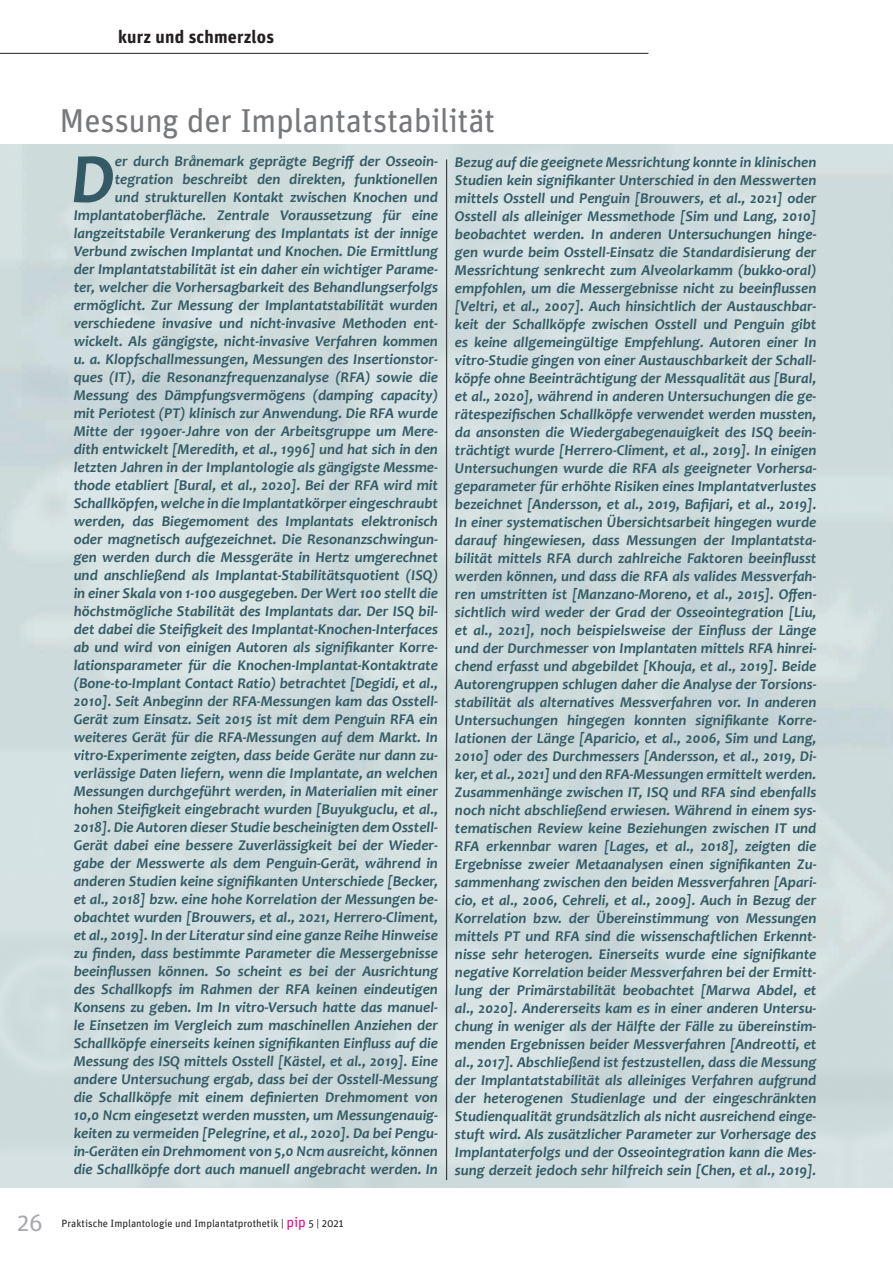
<style>
.page{position:relative;width:893px;height:1263px;background:#fff}
.page>*{position:absolute;margin:0;border:0;box-sizing:border-box;transform-origin:0 0}
.t1{font:italic 700 71.7px "Candara";color:#345b65}
.t2{font:33px "Unit OT";letter-spacing:-.015em;color:#76787b}
.t3{font:24px "Unit OT";color:#a8a9ad}
.t4{font:700 18px "Unit OT";letter-spacing:.01em;color:#231f20}
.t5{font:italic 700 15px/18px "Candara";color:#345b65;text-align:right}
.t6{font:10.5px "Unit OT";color:#231f20}
.s1{font-size:14.25px;color:#ed028c}
</style>
<div class="page">
<hr style="left:446px;top:159px;width:1px;height:1021px;background:#231f20">
<hr style="left:0;top:53px;width:648px;height:1px;background:#231f20">
<p class="t4" style="left:118px;top:26px;width:158px">kurz und schmerzlos</p>
<h2 class="t2" style="left:60px;top:101px;width:437px">Messung der Implantatstabilität</h2>
<p class="t5" style="left:74px;top:152px;width:366px">er durch Brånemark geprägte Begriff der Osseoin&shy;tegration beschreibt den direkten, funktionellen<br>und strukturellen Kontakt zwischen Knochen und Implantatoberfläche. Zentrale Voraussetzung für eine langzeitstabile Verankerung des Implantats ist der innige Verbund zwischen Implantat und Knochen. Die Ermittlung der Implantatstabilität ist ein daher ein wichtiger Parame&shy;ter, welcher die Vorhersagbarkeit des Behandlungserfolgs ermöglicht. Zur Messung der Implantatstabilität wurden verschiedene invasive und nicht-invasive Methoden ent&shy;wickelt. Als gängigste, nicht-invasive Verfahren kommen u. a. Klopfschallmessungen, Messungen des Insertionstor&shy;ques (IT), die Resonanzfrequenzanalyse (RFA) sowie die Messung des Dämpfungsvermögens (damping capacity) mit Periotest (PT) klinisch zur Anwendung. Die RFA wurde Mitte der 1990er-Jahre von der Arbeitsgruppe um Mere&shy;dith entwickelt [Meredith, et al., 1996] und hat sich in den letzten Jahren in der Implantologie als gängigste Messme&shy;thode etabliert [Bural, et al., 2020]. Bei der RFA wird mit Schallköpfen, welche in die Implantatkörper eingeschraubt werden, das Biegemoment des Implantats elektronisch oder magnetisch aufgezeichnet. Die Resonanzschwingun&shy;gen werden durch die Messgeräte in Hertz umgerechnet und anschließend als Implantat-Stabilitätsquotient (ISQ) in einer Skala von 1-100 ausgegeben. Der Wert 100 stellt die höchstmögliche Stabilität des Implantats dar. Der ISQ bil&shy;det dabei die Steifigkeit des Implantat-Knochen-Interfaces ab und wird von einigen Autoren als signifikanter Korre&shy;lationsparameter für die Knochen-Implantat-Kontaktrate (Bone-to-Implant Contact Ratio) betrachtet [Degidi, et al., 2010]. Seit Anbeginn der RFA-Messungen kam das Osstell-Gerät zum Einsatz. Seit 2015 ist mit dem Penguin RFA ein weiteres Gerät für die RFA-Messungen auf dem Markt. In vitro-Experimente zeigten, dass beide Geräte nur dann zu&shy;verlässige Daten liefern, wenn die Implantate, an welchen Messungen durchgeführt werden, in Materialien mit einer hohen Steifigkeit eingebracht wurden [Buyukguclu, et al., 2018]. Die Autoren dieser Studie bescheinigten dem Osstell-Gerät dabei eine bessere Zuverlässigkeit bei der Wieder&shy;gabe der Messwerte als dem Penguin-Gerät, während in anderen Studien keine signifikanten Unterschiede [Becker, et al., 2018] bzw. eine hohe Korrelation der Messungen be&shy;obachtet wurden [Brouwers, et al., 2021, Herrero-Climent, et al., 2019]. In der Literatur sind eine ganze Reihe Hinweise zu finden, dass bestimmte Parameter die Messergebnisse beeinflussen können. So scheint es bei der Ausrichtung des Schallkopfs im Rahmen der RFA keinen eindeutigen Konsens zu geben. Im In vitro-Versuch hatte das manuel&shy;le Einsetzen im Vergleich zum maschinellen Anziehen der Schallköpfe einerseits keinen signifikanten Einfluss auf die Messung des ISQ mittels Osstell [Kästel, et al., 2019]. Eine andere Untersuchung ergab, dass bei der Osstell-Messung die Schallköpfe mit einem definierten Drehmoment von 10,0 Ncm eingesetzt werden mussten, um Messungenauig&shy;keiten zu vermeiden [Pelegrine, et al., 2020]. Da bei Pengu&shy;in-Geräten ein Drehmoment von 5,0 Ncm ausreicht, können die Schallköpfe dort auch manuell angebracht werden. In</p>
<p class="t5" style="left:455px;top:153px;width:363px;text-align:justify">Bezug auf die geeignete Messrichtung konnte in klinischen Studien kein signifikanter Unterschied in den Messwerten mittels Osstell und Penguin [Brouwers, et al., 2021] oder Osstell als alleiniger Messmethode [Sim und Lang, 2010] beobachtet werden. In anderen Untersuchungen hinge&shy;gen wurde beim Osstell-Einsatz die Standardisierung der Messrichtung senkrecht zum Alveolarkamm (bukko-oral) empfohlen, um die Messergebnisse nicht zu beeinflussen [Veltri, et al., 2007]. Auch hinsichtlich der Austauschbar&shy;keit der Schallköpfe zwischen Osstell und Penguin gibt es keine allgemeingültige Empfehlung. Autoren einer In vitro-Studie gingen von einer Austauschbarkeit der Schall&shy;köpfe ohne Beeinträchtigung der Messqualität aus [Bural, et al., 2020], während in anderen Untersuchungen die ge&shy;rätespezifischen Schallköpfe verwendet werden mussten, da ansonsten die Wiedergabegenauigkeit des ISQ beein&shy;trächtigt wurde [Herrero-Climent, et al., 2019]. In einigen Untersuchungen wurde die RFA als geeigneter Vorhersa&shy;geparameter für erhöhte Risiken eines Implantatverlustes bezeichnet [Andersson, et al., 2019, Bafijari, et al., 2019].<br>In einer systematischen Übersichtsarbeit hingegen wurde darauf hingewiesen, dass Messungen der Implantatsta&shy;bilität mittels RFA durch zahlreiche Faktoren beeinflusst werden können, und dass die RFA als valides Messverfah&shy;ren umstritten ist [Manzano-Moreno, et al., 2015]. Offen&shy;sichtlich wird weder der Grad der Osseointegration [Liu, et al., 2021], noch beispielsweise der Einfluss der Länge und der Durchmesser von Implantaten mittels RFA hinrei&shy;chend erfasst und abgebildet [Khouja, et al., 2019]. Beide Autorengruppen schlugen daher die Analyse der Torsions&shy;stabilität als alternatives Messverfahren vor. In anderen Untersuchungen hingegen konnten signifikante Korre&shy;lationen der Länge [Aparicio, et al., 2006, Sim und Lang, 2010] oder des Durchmessers [Andersson, et al., 2019, Di&shy;ker, et al., 2021] und den RFA-Messungen ermittelt werden.<br>Zusammenhänge zwischen IT, ISQ und RFA sind ebenfalls noch nicht abschließend erwiesen. Während in einem sys&shy;tematischen Review keine Beziehungen zwischen IT und RFA erkennbar waren [Lages, et al., 2018], zeigten die Ergebnisse zweier Metaanalysen einen signifikanten Zu&shy;sammenhang zwischen den beiden Messverfahren [Apari&shy;cio, et al., 2006, Cehreli, et al., 2009]. Auch in Bezug der Korrelation bzw. der Übereinstimmung von Messungen mittels PT und RFA sind die wissenschaftlichen Erkennt&shy;nisse sehr heterogen. Einerseits wurde eine signifikante negative Korrelation beider Messverfahren bei der Ermitt&shy;lung der Primärstabilität beobachtet [Marwa Abdel, et al., 2020]. Andererseits kam es in einer anderen Untersu&shy;chung in weniger als der Hälfte der Fälle zu übereinstim&shy;menden Ergebnissen beider Messverfahren [Andreotti, et al., 2017]. Abschließend ist festzustellen, dass die Messung der Implantatstabilität als alleiniges Verfahren aufgrund der heterogenen Studienlage und der eingeschränkten Studienqualität grundsätzlich als nicht ausreichend einge&shy;stuft wird. Als zusätzlicher Parameter zur Vorhersage des Implantaterfolgs und der Osseointegration kann die Mes&shy;sung derzeit jedoch sehr hilfreich sein [Chen, et al., 2019].</p>
<h1 class="t1" style="left:71px;top:134px;width:46px">D</h1>
<h3 class="t3" style="left:17px;top:1209px;width:27px">26</h3>
<p class="t6" style="left:62px;top:1217px;width:283px">Praktische Implantologie und Implantatprothetik | <span class="s1">pip</span> 5 | 2021</p>
</div>
